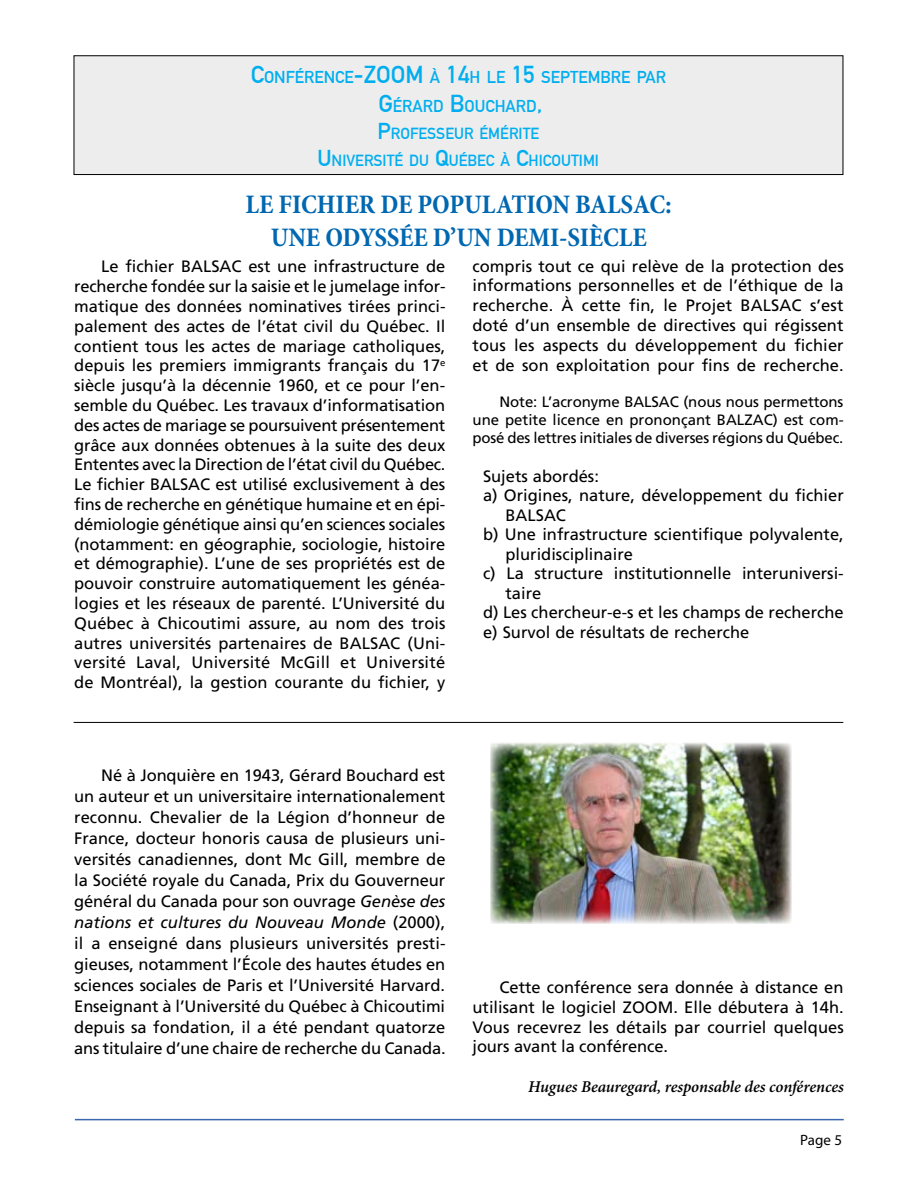
<style>
.page{position:relative;width:918px;height:1188px;background:#fff}
.page>*{position:absolute;margin:0;border:0;box-sizing:border-box;transform-origin:0 0}
.t1{font:700 condensed 27px/32.4px "Minion Pro";letter-spacing:-.005em;color:#0067b1;text-align:center}
.t2{font:700 16.8px/28.5px "DIN Alternate";color:#00aeef;text-align:center}
.t3{font:16.5px/19.8px "Frutiger";color:#000;text-align:justify}
.t4{font:italic 600 16.5px "Minion Pro";letter-spacing:-.01em;color:#000}
.t5{font:700 15.75px/27px "DIN Alternate";color:#00aeef;text-align:center}
.t6{font:15px/18px "Frutiger";letter-spacing:-.01em;color:#000;text-align:justify}
.t7{font:15px "Myriad Pro";color:#000}
.s1{font-size:24px}
.s2{font-size:22.5px}
.s3{font-style:italic}
</style>
<div class="page">
<hr style="left:75px;top:1119px;width:769px;height:1px;background:#3c65af">
<div style="left:74px;top:56px;width:769px;height:119px;background:#ededee"></div>
<div style="left:74px;top:55px;width:769px;height:120px;border:1px solid #000"></div>
<img style="left:490px;top:743px;width:301px;height:180px">
<hr style="left:74px;top:722px;width:769px;height:1px;background:#000">
<p class="t2" style="left:251px;top:62px;width:417px"><span class="s1">C</span>ONFÉRENCE<span class="s1">-ZOOM</span> À <span class="s1">14</span>H LE <span class="s1">15</span> SEPTEMBRE PAR<br><span class="s1">G</span>ÉRARD <span class="s1">B</span>OUCHARD<span class="s1">,</span></p>
<p class="t5" style="left:317px;top:119px;width:283px"><span class="s2">P</span>ROFESSEUR ÉMÉRITE<br><span class="s2">U</span> NIVERSITÉ DU <span class="s2">Q</span>UÉBEC À <span class="s2">C</span>HICOUTIMI</p>
<h1 class="t1" style="left:246px;top:188px;width:428px">LE FICHIER DE POPULATION BALSAC:<br>UNE ODYSSÉE D’UN DEMI-SIÈCLE</h1>
<p class="t3" style="left:74px;top:257px;width:373px;text-indent:27px">Le fichier BALSAC est une infrastructure de recherche fondée sur la saisie et le jumelage infor&shy;matique des données nominatives tirées princi&shy;palement des actes de l’état civil du Québec. Il contient tous les actes de mariage catholiques, depuis les premiers immigrants français du 17<sup>e </sup>siècle jusqu’à la décennie 1960, et ce pour l’en&shy;semble du Québec. Les travaux d’informatisation des actes de mariage se poursuivent présentement grâce aux données obtenues à la suite des deux Ententes avec la Direction de l’état civil du Québec.<br>Le fichier BALSAC est utilisé exclusivement à des fins de recherche en génétique humaine et en épi&shy;démiologie génétique ainsi qu’en sciences sociales (notamment: en géographie, sociologie, histoire et démographie). L’une de ses propriétés est de pouvoir construire automatiquement les généa&shy;logies et les réseaux de parenté. L’Université du Québec à Chicoutimi assure, au nom des trois autres universités partenaires de BALSAC (Uni&shy;versité Laval, Université McGill et Université de Montréal), la gestion courante du fichier, y</p>
<p class="t3" style="left:472px;top:256px;width:373px">compris tout ce qui relève de la protection des informations personnelles et de l’éthique de la recherche. À cette fin, le Projet BALSAC s’est doté d’un ensemble de directives qui régissent tous les aspects du développement du fichier et de son exploitation pour fins de recherche.</p>
<p class="t6" style="left:472px;top:392px;width:373px;text-indent:27px">Note: L’acronyme BALSAC (nous nous permettons une petite licence en prononçant BALZAC) est com&shy;posé des lettres initiales de diverses régions du Québec.</p>
<p class="t3" style="left:483px;top:466px;width:117px">Sujets abordés:</p>
<p class="t3" style="left:483px;top:486px;width:362px">a) Origines, nature, développement du fichier</p>
<p class="t3" style="left:506px;top:505px;width:62px">BALSAC</p>
<p class="t3" style="left:483px;top:525px;width:362px">b) Une infrastructure scientifique polyvalente,</p>
<p class="t3" style="left:506px;top:544px;width:129px">pluridisciplinaire</p>
<p class="t3" style="left:483px;top:563px;width:362px">c) La structure institutionnelle interuniversi-</p>
<p class="t3" style="left:506px;top:583px;width:37px">taire</p>
<p class="t3" style="left:483px;top:602px;width:362px">d) Les chercheur-e-s et les champs de recherche</p>
<p class="t3" style="left:483px;top:622px;width:268px">e) Survol de résultats de recherche</p>
<p class="t3" style="left:74px;top:765px;width:373px;line-height:21px;text-indent:27px">Né à Jonquière en 1943, Gérard Bouchard est un auteur et un universitaire internationalement reconnu. Chevalier de la Légion d’honneur de France, docteur honoris causa de plusieurs uni&shy;versités canadiennes, dont Mc Gill, membre de la Société royale du Canada, Prix du Gouverneur général du Canada pour son ouvrage <span class="s3">Genèse des nations et cultures du Nouveau Monde</span> (2000), il a enseigné dans plusieurs universités presti&shy;gieuses, notamment l’École des hautes études en sciences sociales de Paris et l’Université Harvard.<br>Enseignant à l’Université du Québec à Chicoutimi depuis sa fondation, il a été pendant quatorze ans titulaire d’une chaire de recherche du Canada.</p>
<p class="t3" style="left:473px;top:977px;width:373px;text-indent:27px">Cette conférence sera donnée à distance en utilisant le logiciel ZOOM. Elle débutera à 14h.<br>Vous recevrez les détails par courriel quelques jours avant la conférence.</p>
<p class="t4" style="left:528px;top:1075px;width:317px">Hugues Beauregard, responsable des conférences</p>
<p class="t7" style="left:800px;top:1131px;width:43px">Page 5</p>
</div>
